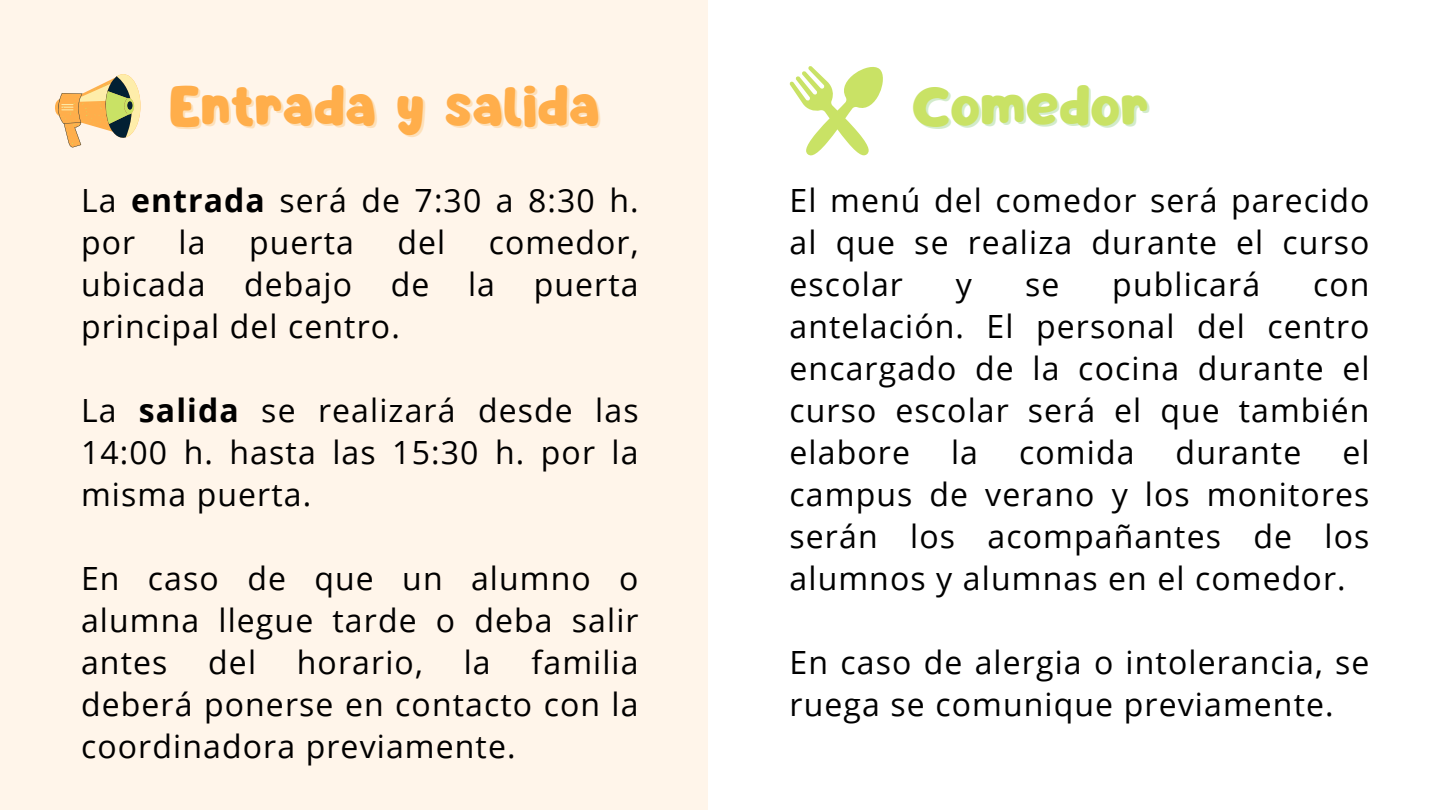
<style>
.page{position:relative;width:1440px;height:810px;background:#fff5ea}
.page>*{position:absolute;margin:0;border:0;box-sizing:border-box;transform-origin:0 0}
.t1{font:50px "Mango";color:#ffae4b}
.t2{font:50px "Mango";color:#c9e265}
.t3{font:32px/42px "Open Sans";letter-spacing:.035em;color:#000;text-align:justify}
.s1{font-weight:700}
</style>
<div class="page">
<div style="left:709px;top:0;width:731px;height:810px;background:#fff"></div>
<svg style="left:790px;top:66px;width:93px;height:89px"></svg>
<svg style="left:55px;top:74px;width:85px;height:73px"></svg>
<p class="t1" style="left:169px;top:85px;width:432px">Entrada y salida</p>
<p class="t3" style="left:81px;top:179px;width:559px">La <span class="s1">entrada</span> será de 7:30 a 8:30 h. por</p>
<p class="t3" style="left:81px;top:221px;width:559px;text-indent:408px">comedor, ubicada debajo de la puerta principal del centro.</p>
<p class="t3" style="left:179px;top:221px;width:29px">la</p>
<p class="t3" style="left:249px;top:221px;width:106px">puerta</p>
<p class="t3" style="left:397px;top:221px;width:49px">del</p>
<p class="t3" style="left:81px;top:389px;width:559px">La <span class="s1">salida</span> se realizará desde las 14:00 h. hasta las 15:30 h. por la misma puerta.</p>
<h1 class="t3" style="left:81px;top:557px;width:559px">En caso de que un alumno o alumna llegue tarde o deba salir antes</h1>
<h1 class="t3" style="left:81px;top:641px;width:559px;text-indent:450px">familia deberá ponerse en contacto con la coordinadora previamente.</h1>
<h1 class="t3" style="left:208px;top:641px;width:49px">del</h1>
<h1 class="t3" style="left:297px;top:641px;width:127px">horario,</h1>
<h1 class="t3" style="left:464px;top:641px;width:29px">la</h1>
<p class="t2" style="left:912px;top:85px;width:239px">Comedor</p>
<h1 class="t3" style="left:790px;top:179px;width:582px">El menú del comedor será parecido al que se realiza durante el curso escolar</h1>
<h1 class="t3" style="left:956px;top:263px;width:18px">y</h1>
<h1 class="t3" style="left:1025px;top:263px;width:36px">se</h1>
<h1 class="t3" style="left:1112px;top:263px;width:149px">publicará</h1>
<h1 class="t3" style="left:790px;top:263px;width:582px;text-indent:524px">con antelación. El personal del centro encargado de la cocina durante el curso escolar será el que también elabore</h1>
<h1 class="t3" style="left:790px;top:431px;width:582px;text-indent:553px">el campus de verano y los monitores serán los acompañantes de los alumnos y alumnas en el comedor.</h1>
<h1 class="t3" style="left:951px;top:431px;width:29px">la</h1>
<h1 class="t3" style="left:1019px;top:431px;width:117px">comida</h1>
<h1 class="t3" style="left:1176px;top:431px;width:127px">durante</h1>
<p class="t3" style="left:790px;top:641px;width:582px">En caso de alergia o intolerancia, se ruega se comunique previamente.</p>
</div>
